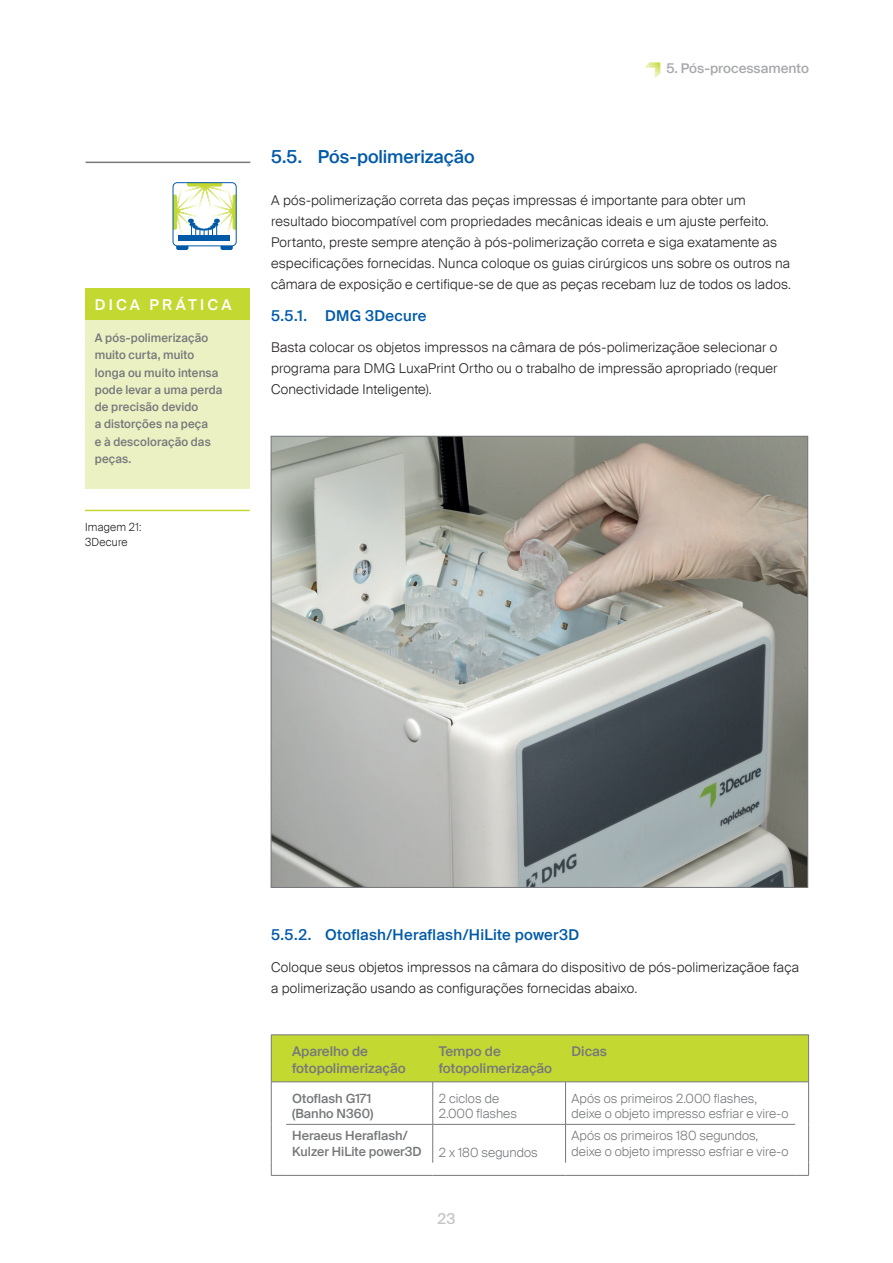
<style>
.page{position:relative;width:893px;height:1263px;background:#fff}
.page>*{position:absolute;margin:0;border:0;box-sizing:border-box;transform-origin:0 0}
.t1{font:500 18px "Suisse Intl";letter-spacing:-.005em;color:#015aa8}
.t2{font:500 15px "Suisse Intl";letter-spacing:.015em;color:#015aa8}
.t3{font:500 15px "Suisse Intl";letter-spacing:.21em;color:#fff}
.t4{font:500 15px "Suisse Intl";color:#c5c6c8}
.t5{font:300 13.5px/21px "Suisse Intl";letter-spacing:.015em;color:#231f20}
.t6{font:500 13.5px/16.2px "Suisse Intl";color:#76787b}
.t7{font:500 13.5px "Suisse Intl";color:#a8a9ad}
.t8{font:300 12.75px/15.3px "Suisse Intl";color:#76787b}
.t9{font:500 12.75px/15.3px "Suisse Intl";color:#76787b}
.t10{font:500 12px/17.2px "Suisse Intl";letter-spacing:.015em;color:#76787b;scale:.96 1}
.t11{font:300 11.25px/15.8px "Suisse Intl";letter-spacing:.025em;color:#231f20}
.s1{color:#c4d832}
</style>
<div class="page">
<img style="left:273px;top:438px;width:533px;height:448px">
<div style="left:176px;top:243px;width:12px;height:7px;background:#015aa8;border-radius:2px"></div>
<div style="left:220px;top:243px;width:13px;height:7px;background:#015aa8;border-radius:2px"></div>
<div style="left:173px;top:183px;width:63px;height:63px;background:#fff;border-radius:4px"></div>
<div style="left:173px;top:182px;width:64px;height:64px;border:1px solid #015aa8;border-radius:4px"></div>
<div style="left:178px;top:235px;width:51px;height:6px;background:#015aa8"></div>
<svg style="left:173px;top:183px;width:63px;height:54px"></svg>
<hr style="left:86px;top:162px;width:164px;height:1px;background:#76787b">
<hr style="left:85px;top:510px;width:165px;height:1px;background:#c4d832">
<div style="left:85px;top:320px;width:165px;height:168px;background:#ebf1c3"></div>
<div style="left:85px;top:288px;width:165px;height:32px;background:#c4d832"></div>
<svg style="left:795px;top:1162px;width:14px;height:14px"></svg>
<hr style="left:432px;top:1082px;width:1px;height:42px;background:#76787b">
<hr style="left:565px;top:1082px;width:1px;height:42px;background:#76787b">
<hr style="left:565px;top:1124px;width:1px;height:38px;background:#76787b">
<svg style="left:271px;top:1162px;width:15px;height:14px"></svg>
<div style="left:271px;top:1034px;width:538px;height:48px;background:#c4d832"></div>
<hr style="left:286px;top:1124px;width:147px;height:1px;background:#76787b">
<hr style="left:433px;top:1124px;width:133px;height:1px;background:#76787b">
<hr style="left:566px;top:1124px;width:229px;height:1px;background:#76787b">
<hr style="left:432px;top:1124px;width:1px;height:38px;background:#76787b">
<hr style="left:271px;top:1082px;width:1px;height:42px;background:#76787b">
<hr style="left:271px;top:1124px;width:1px;height:38px;background:#76787b">
<hr style="left:808px;top:1082px;width:1px;height:42px;background:#76787b">
<hr style="left:808px;top:1124px;width:1px;height:38px;background:#76787b">
<hr style="left:286px;top:1175px;width:147px;height:1px;background:#76787b">
<hr style="left:433px;top:1175px;width:133px;height:1px;background:#76787b">
<hr style="left:566px;top:1175px;width:229px;height:1px;background:#76787b">
<p class="t3" style="left:95px;top:296px;width:138px">DICA PRÁTICA</p>
<p class="t10" style="left:95px;top:329px;width:134px">A pós-polimerização muito curta, muito longa ou muito intensa pode levar a uma perda de precisão devido<br>a distorções na peça<br>e à descoloração das peças.</p>
<p class="t11" style="left:85px;top:519px;width:58px">Imagem 21:<br>3Decure</p>
<p class="t7" style="left:644px;top:61px;width:166px"><span class="s1">•</span> 5. Pós-processamento</p>
<h1 class="t1" style="left:271px;top:146px;width:205px">5.5. Pós-polimerização</h1>
<p class="t5" style="left:271px;top:190px;width:522px">A pós-polimerização correta das peças impressas é importante para obter um resultado biocompatível com propriedades mecânicas ideais e um ajuste perfeito.<br>Portanto, preste sempre atenção à pós-polimerização correta e siga exatamente as especificações fornecidas. Nunca coloque os guias cirúrgicos uns sobre os outros na câmara de exposição e certifique-se de que as peças recebam luz de todos os lados.</p>
<p class="t2" style="left:271px;top:307px;width:157px">5.5.1. DMG 3Decure</p>
<p class="t5" style="left:271px;top:337px;width:508px;text-align:justify">Basta colocar os objetos impressos na câmara de pós-polimerizaçãoe selecionar o programa para DMG LuxaPrint Ortho ou o trabalho de impressão apropriado (requer Conectividade Inteligente).</p>
<p class="t2" style="left:271px;top:926px;width:310px">5.5.2. Otoflash/Heraflash/HiLite power3D</p>
<p class="t5" style="left:271px;top:956px;width:529px">Coloque seus objetos impressos na câmara do dispositivo de pós-polimerizaçãoe faça a polimerização usando as configurações fornecidas abaixo.</p>
<p class="t6" style="left:292px;top:1043px;width:115px">Aparelho de fotopolimerização</p>
<p class="t6" style="left:439px;top:1043px;width:115px">Tempo de fotopolimerização</p>
<p class="t6" style="left:572px;top:1043px;width:37px">Dicas</p>
<p class="t9" style="left:292px;top:1091px;width:83px">Otoflash G171 (Banho N360)</p>
<p class="t8" style="left:439px;top:1091px;width:80px">2 ciclos de<br>2.000 flashes</p>
<p class="t8" style="left:572px;top:1091px;width:218px">Após os primeiros 2.000 flashes, deixe o objeto impresso esfriar e vire-o</p>
<p class="t9" style="left:292px;top:1128px;width:131px">Heraeus Heraflash/<br>Kulzer HiLite power3D</p>
<p class="t8" style="left:572px;top:1128px;width:218px">Após os primeiros 180 segundos, deixe o objeto impresso esfriar e vire-o</p>
<p class="t8" style="left:439px;top:1144px;width:100px">2 x 180 segundos</p>
<p class="t4" style="left:437px;top:1210px;width:20px">23</p>
</div>
